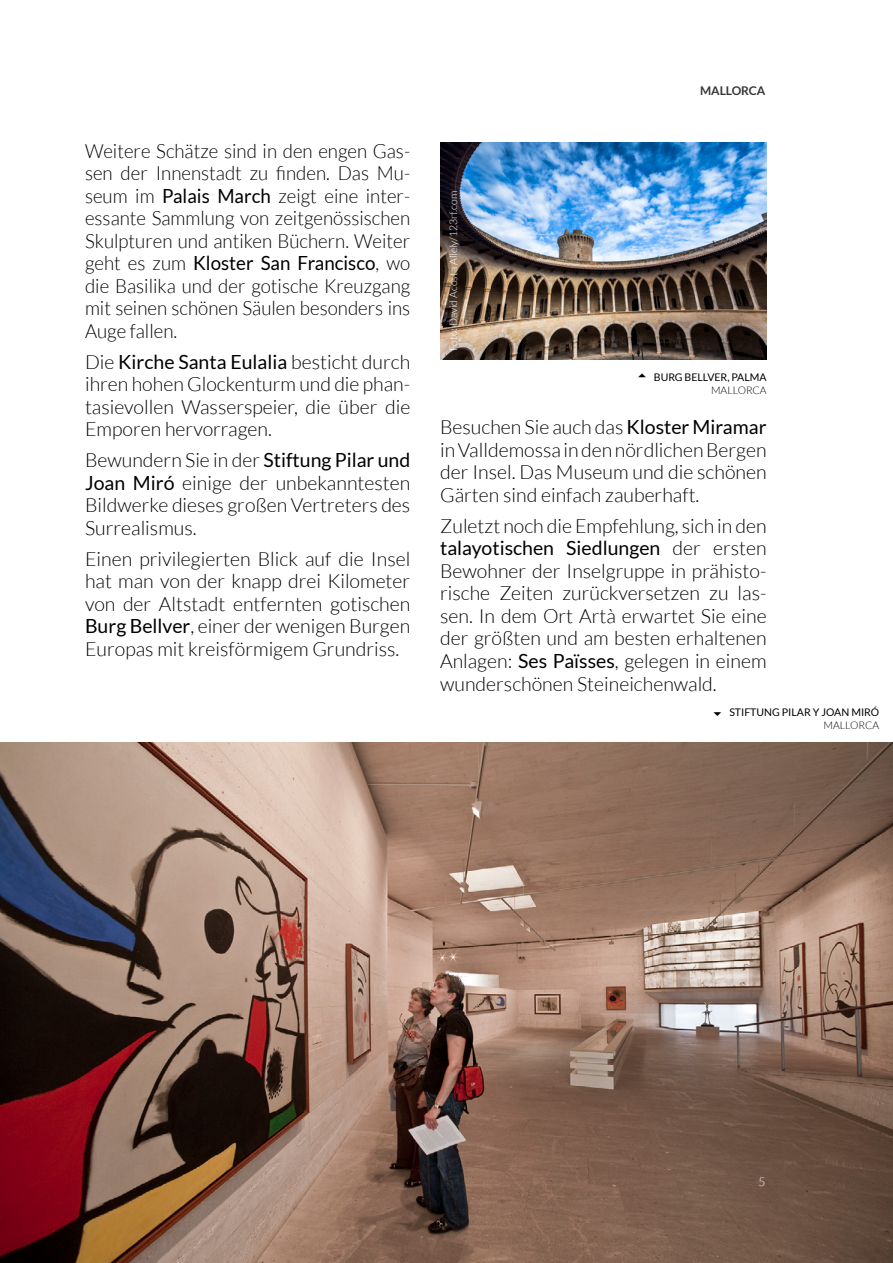
<style>
.page{position:relative;width:893px;height:1263px;background:#fff}
.page>*{position:absolute;margin:0;border:0;box-sizing:border-box;transform-origin:0 0}
.t1{font:300 19.5px/22.5px "Lato";color:#000;text-align:justify}
.t2{font:300 19.5px/22.5px "Lato";color:#000;text-align:justify;scale:.96 1}
.t3{font:700 12px "Lato";color:#363635}
.t4{font:300 12px "Lato";color:#fff}
.t5{font:10.5px "Lato";color:#000}
.t6{font:300 10.5px "Lato";color:#fff}
.t7{font:300 10.5px "Lato";color:#000}
.s1{font-weight:400}
</style>
<div class="page">
<img style="left:0;top:742px;width:893px;height:521px">
<img style="left:440px;top:142px;width:327px;height:218px">
<p class="t2" style="left:85px;top:140px;width:340px">Weitere Schätze sind in den engen Gas&shy;sen der Innenstadt zu finden. Das Mu&shy;seum im <span class="s1">Palais March</span> zeigt eine inter&shy;essante Sammlung von zeitgenössischen Skulpturen und antiken Büchern. Weiter geht es zum <span class="s1">Kloster San Francisco</span>, wo die Basilika und der gotische Kreuzgang mit seinen schönen Säulen besonders ins Auge fallen.</p>
<p class="t1" style="left:85px;top:351px;width:327px">Die <span class="s1">Kirche Santa Eulalia</span> besticht durch ihren hohen Glockenturm und die phan&shy;tasievollen Wasserspeier, die über die Emporen hervorragen.</p>
<p class="t1" style="left:85px;top:449px;width:327px">Bewundern Sie in der <span class="s1">Stiftung Pilar und Joan Miró</span> einige der unbekanntesten Bildwerke dieses großen Vertreters des Surrealismus.</p>
<p class="t1" style="left:85px;top:548px;width:327px">Einen privilegierten Blick auf die Insel hat man von der knapp drei Kilometer von der Altstadt entfernten gotischen <span class="s1">Burg Bellver</span>, einer der wenigen Burgen Europas mit kreisförmigem Grundriss.</p>
<p class="t6" style="left:448px;top:351px;width:162px;rotate:-90deg">Foto: David Acosta Allely/123rf.com</p>
<p class="t3" style="left:700px;top:83px;width:67px">MALLORCA</p>
<p class="t5" style="left:654px;top:371px;width:114px">BURG BELLVER, PALMA</p>
<p class="t7" style="left:711px;top:384px;width:57px">MALLORCA</p>
<p class="t1" style="left:440px;top:416px;width:328px">Besuchen Sie auch das <span class="s1">Kloster Miramar </span>in Valldemossa in den nördlichen Bergen der Insel. Das Museum und die schönen Gärten sind einfach zauberhaft.</p>
<p class="t1" style="left:440px;top:515px;width:328px">Zuletzt noch die Empfehlung, sich in den <span class="s1">talayotischen Siedlungen</span> der ersten Bewohner der Inselgruppe in prähisto&shy;rische Zeiten zurückversetzen zu las&shy;sen. In dem Ort Artà erwartet Sie eine der größten und am besten erhaltenen Anlagen: <span class="s1">Ses Païsses</span>, gelegen in einem wunderschönen Steineichenwald.</p>
<p class="t5" style="left:729px;top:707px;width:151px">STIFTUNG PILAR Y JOAN MIRÓ</p>
<p class="t7" style="left:824px;top:720px;width:57px">MALLORCA</p>
<p class="t4" style="left:758px;top:1175px;width:8px">5</p>
</div>
